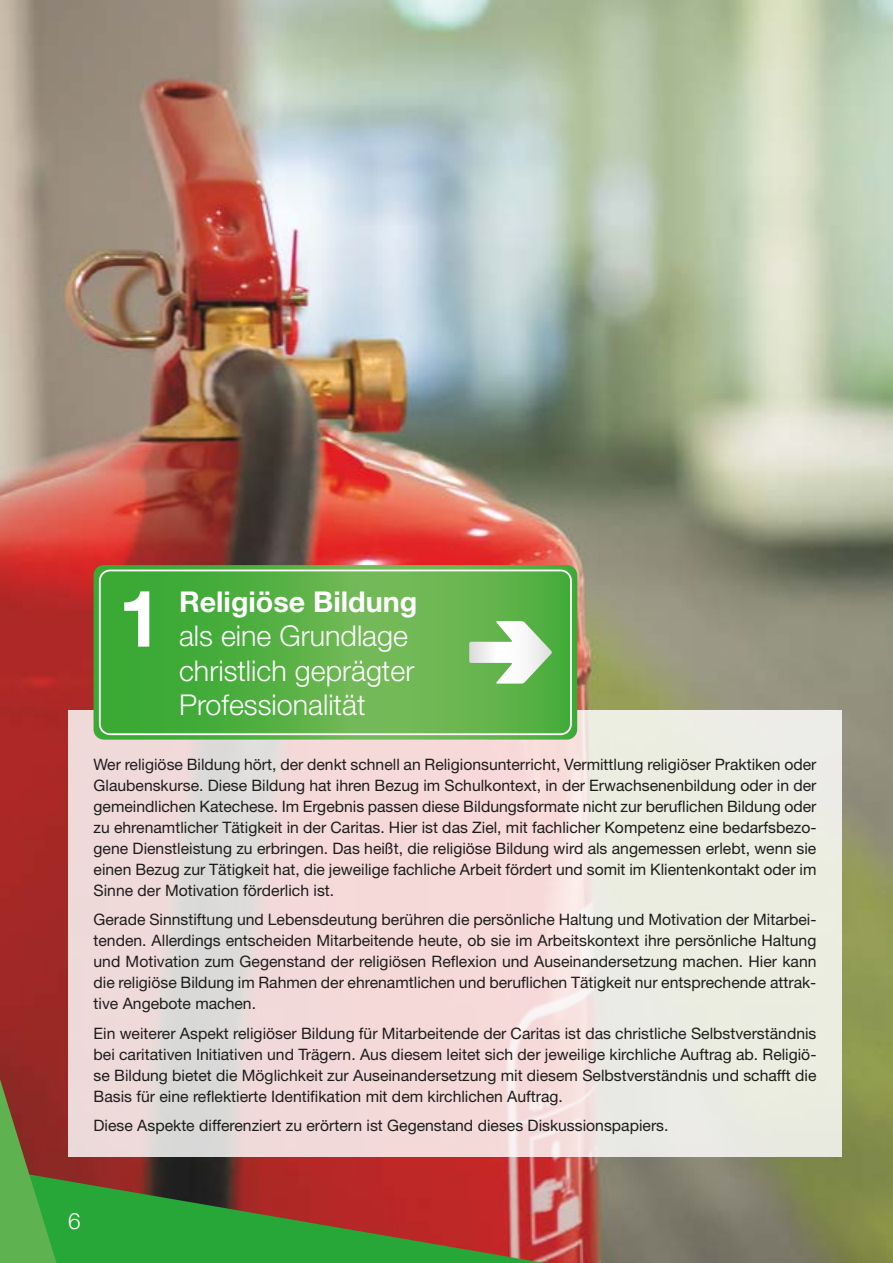
<style>
.page{position:relative;width:893px;height:1263px;background:#fff}
.page>*{position:absolute;margin:0;border:0;box-sizing:border-box;transform-origin:0 0}
.t1{font:700 78.9px "Helvetica Neue LT";color:#fff}
.t2{font:300 28.65px/34.3px "Helvetica Neue LT";color:#fff}
.t3{font:700 28.65px "Helvetica Neue LT";color:#fff}
.t4{font:300 22.5px "Helvetica Neue LT";color:#fff}
.t5{font:15.75px/21px "Helvetica Neue LT";color:#1d1d1b;text-align:justify}
</style>
<div class="page">
<img style="left:0;top:0;width:893px;height:1263px">
<svg style="left:68px;top:710px;width:774px;height:447px;background:#eee0dc"></svg>
<svg style="left:94px;top:565px;width:483px;height:175px;background:#57b146"></svg>
<div style="left:99px;top:569px;width:473px;height:166px;border:2px solid #fff;border-radius:10px"></div>
<svg style="left:469px;top:621px;width:83px;height:63px"></svg>
<svg style="left:60px;top:1167px;width:559px;height:96px;background:#786437"></svg>
<svg style="left:0;top:1037px;width:60px;height:226px;background:#716b37"></svg>
<h1 class="t1" style="left:118px;top:570px;width:45px">1</h1>
<h2 class="t3" style="left:179px;top:584px;width:240px">Religiöse Bildung</h2>
<h2 class="t2" style="left:179px;top:618px;width:237px">als eine Grundlage christlich geprägter<br>Professionalität</h2>
<p class="t5" style="left:94px;top:753px;width:724px">Wer religiöse Bildung hört, der denkt schnell an Religionsunterricht, Vermittlung religiöser Praktiken oder Glaubenskurse. Diese Bildung hat ihren Bezug im Schulkontext, in der Erwachsenenbildung oder in der gemeindlichen Katechese. Im Ergebnis passen diese Bildungsformate nicht zur beruflichen Bildung oder zu ehrenamtlicher Tätigkeit in der Caritas. Hier ist das Ziel, mit fachlicher Kompetenz eine bedarfsbezo&shy;gene Dienstleistung zu erbringen. Das heißt, die religiöse Bildung wird als angemessen erlebt, wenn sie einen Bezug zur Tätigkeit hat, die jeweilige fachliche Arbeit fördert und somit im Klientenkontakt oder im Sinne der Motivation förderlich ist.</p>
<p class="t5" style="left:94px;top:909px;width:724px">Gerade Sinnstiftung und Lebensdeutung berühren die persönliche Haltung und Motivation der Mitarbei&shy;tenden. Allerdings entscheiden Mitarbeitende heute, ob sie im Arbeitskontext ihre persönliche Haltung und Motivation zum Gegenstand der religiösen Reflexion und Auseinandersetzung machen. Hier kann die religiöse Bildung im Rahmen der ehrenamtlichen und beruflichen Tätigkeit nur entsprechende attrak&shy;tive Angebote machen.</p>
<p class="t5" style="left:94px;top:1022px;width:724px">Ein weiterer Aspekt religiöser Bildung für Mitarbeitende der Caritas ist das christliche Selbstverständnis bei caritativen Initiativen und Trägern. Aus diesem leitet sich der jeweilige kirchliche Auftrag ab. Religiö&shy;se Bildung bietet die Möglichkeit zur Auseinandersetzung mit diesem Selbstverständnis und schafft die Basis für eine reflektierte Identifikation mit dem kirchlichen Auftrag.</p>
<p class="t5" style="left:94px;top:1115px;width:576px">Diese Aspekte differenziert zu erörtern ist Gegenstand dieses Diskussionspapiers.</p>
<h3 class="t4" style="left:68px;top:1207px;width:14px">6</h3>
</div>
